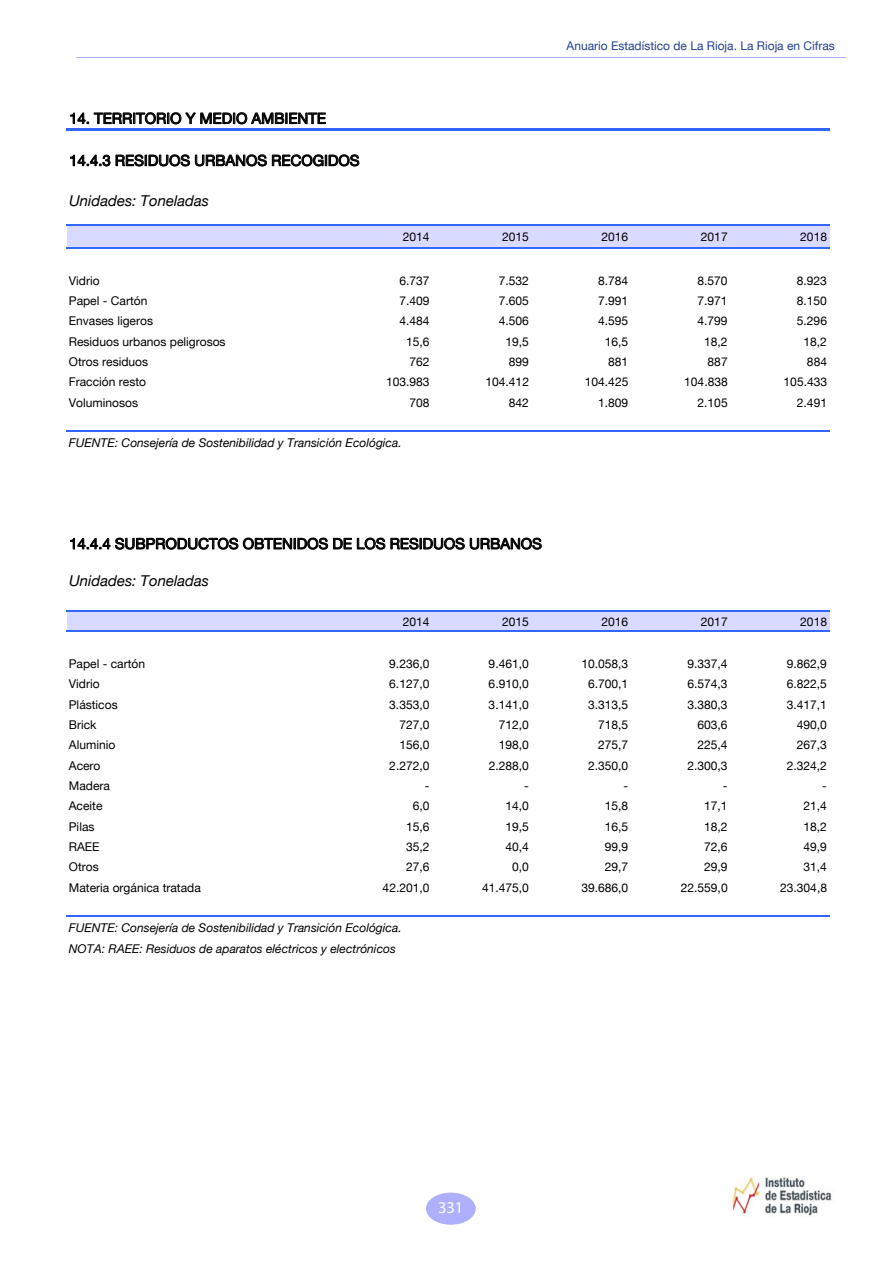
<style>
.page{position:relative;width:893px;height:1263px;background:#fff}
.page>*{position:absolute;margin:0;border:0;box-sizing:border-box;transform-origin:0 0}
.t1{font:16.5px "Myriad Pro";color:#fff}
.t2{font:15px "Helvetica Neue LT";color:#000}
.t3{font:italic 15px "Helvetica Neue LT";color:#000}
.t4{font:12px "Helvetica Neue LT";color:#000}
.t5{font:italic 12px/20.4px "Helvetica Neue LT";color:#000}
.t6{font:12px "Helvetica Neue LT";color:#25408f}
</style>
<div class="page">
<div style="left:426px;top:1192px;width:50px;height:33px;background:#afafff;border-radius:50%"></div>
<hr style="left:77px;top:57px;width:769px;height:1px;background:#afafff">
<img style="left:732px;top:1177px;width:100px;height:39px">
<div style="left:67px;top:225px;width:763px;height:23px;background:#d9daff"></div>
<div style="left:67px;top:611px;width:763px;height:21px;background:#d9daff"></div>
<svg style="left:70px;top:112px;width:256px;height:12px"></svg>
<svg style="left:70px;top:155px;width:40px;height:11px"></svg>
<svg style="left:116px;top:154px;width:243px;height:12px"></svg>
<svg style="left:70px;top:538px;width:315px;height:11px"></svg>
<svg style="left:391px;top:538px;width:151px;height:11px"></svg>
<hr style="left:66px;top:128px;width:764px;height:3px;background:#3365ff">
<hr style="left:66px;top:224px;width:764px;height:2px;background:#3365ff">
<hr style="left:66px;top:247px;width:764px;height:2px;background:#3365ff">
<hr style="left:66px;top:430px;width:764px;height:2px;background:#3365ff">
<hr style="left:66px;top:610px;width:764px;height:2px;background:#3365ff">
<hr style="left:66px;top:631px;width:764px;height:1px;background:#3365ff">
<hr style="left:66px;top:915px;width:764px;height:2px;background:#3365ff">
<p class="t2" style="left:69px;top:109px;width:258px">14. TERRITORIO Y MEDIO AMBIENTE</p>
<p class="t2" style="left:69px;top:151px;width:292px">14.4.3 RESIDUOS URBANOS RECOGIDOS</p>
<p class="t3" style="left:69px;top:192px;width:141px">Unidades: Toneladas</p>
<p class="t6" style="left:567px;top:38px;width:270px">Anuario Estadístico de La Rioja. La Rioja en Cifras</p>
<p class="t4" style="left:403px;top:230px;width:28px">2014</p>
<p class="t4" style="left:502px;top:230px;width:28px">2015</p>
<p class="t4" style="left:601px;top:230px;width:28px">2016</p>
<p class="t4" style="left:701px;top:230px;width:28px">2017</p>
<p class="t4" style="left:800px;top:230px;width:28px">2018</p>
<p class="t4" style="left:69px;top:273px;width:32px">Vidrio</p>
<p class="t4" style="left:399px;top:273px;width:32px">6.737</p>
<p class="t4" style="left:499px;top:273px;width:32px">7.532</p>
<p class="t4" style="left:598px;top:273px;width:32px">8.784</p>
<p class="t4" style="left:697px;top:273px;width:32px">8.570</p>
<p class="t4" style="left:797px;top:273px;width:32px">8.923</p>
<p class="t4" style="left:69px;top:293px;width:80px">Papel - Cartón</p>
<p class="t4" style="left:399px;top:293px;width:32px">7.409</p>
<p class="t4" style="left:499px;top:293px;width:32px">7.605</p>
<p class="t4" style="left:598px;top:293px;width:32px">7.991</p>
<p class="t4" style="left:697px;top:293px;width:32px">7.971</p>
<p class="t4" style="left:797px;top:293px;width:32px">8.150</p>
<p class="t4" style="left:69px;top:314px;width:86px">Envases ligeros</p>
<p class="t4" style="left:399px;top:314px;width:32px">4.484</p>
<p class="t4" style="left:499px;top:314px;width:32px">4.506</p>
<p class="t4" style="left:598px;top:314px;width:32px">4.595</p>
<p class="t4" style="left:697px;top:314px;width:32px">4.799</p>
<p class="t4" style="left:797px;top:314px;width:32px">5.296</p>
<p class="t4" style="left:69px;top:334px;width:158px">Residuos urbanos peligrosos</p>
<p class="t4" style="left:406px;top:334px;width:25px">15,6</p>
<p class="t4" style="left:505px;top:334px;width:25px">19,5</p>
<p class="t4" style="left:605px;top:334px;width:25px">16,5</p>
<p class="t4" style="left:704px;top:334px;width:25px">18,2</p>
<p class="t4" style="left:803px;top:334px;width:25px">18,2</p>
<p class="t4" style="left:69px;top:354px;width:81px">Otros residuos</p>
<p class="t4" style="left:409px;top:354px;width:22px">762</p>
<p class="t4" style="left:509px;top:354px;width:22px">899</p>
<p class="t4" style="left:608px;top:354px;width:22px">881</p>
<p class="t4" style="left:708px;top:354px;width:22px">887</p>
<p class="t4" style="left:807px;top:354px;width:22px">884</p>
<p class="t4" style="left:69px;top:375px;width:79px">Fracción resto</p>
<p class="t4" style="left:386px;top:375px;width:45px">103.983</p>
<p class="t4" style="left:485px;top:375px;width:45px">104.412</p>
<p class="t4" style="left:585px;top:375px;width:45px">104.425</p>
<p class="t4" style="left:684px;top:375px;width:45px">104.838</p>
<p class="t4" style="left:784px;top:375px;width:45px">105.433</p>
<p class="t4" style="left:69px;top:395px;width:71px">Voluminosos</p>
<p class="t4" style="left:409px;top:395px;width:22px">708</p>
<p class="t4" style="left:509px;top:395px;width:22px">842</p>
<p class="t4" style="left:598px;top:395px;width:32px">1.809</p>
<p class="t4" style="left:697px;top:395px;width:32px">2.105</p>
<p class="t4" style="left:797px;top:395px;width:32px">2.491</p>
<p class="t5" style="left:69px;top:433px;width:334px">FUENTE: Consejería de Sostenibilidad y Transición Ecológica.</p>
<p class="t2" style="left:69px;top:535px;width:474px">14.4.4 SUBPRODUCTOS OBTENIDOS DE LOS RESIDUOS URBANOS</p>
<p class="t3" style="left:69px;top:572px;width:141px">Unidades: Toneladas</p>
<p class="t4" style="left:403px;top:614px;width:28px">2014</p>
<p class="t4" style="left:502px;top:614px;width:28px">2015</p>
<p class="t4" style="left:601px;top:614px;width:28px">2016</p>
<p class="t4" style="left:701px;top:614px;width:28px">2017</p>
<p class="t4" style="left:800px;top:614px;width:28px">2018</p>
<p class="t4" style="left:69px;top:656px;width:78px">Papel - cartón</p>
<p class="t4" style="left:389px;top:656px;width:42px">9.236,0</p>
<p class="t4" style="left:489px;top:656px;width:42px">9.461,0</p>
<p class="t4" style="left:581px;top:656px;width:48px">10.058,3</p>
<p class="t4" style="left:687px;top:656px;width:42px">9.337,4</p>
<p class="t4" style="left:787px;top:656px;width:42px">9.862,9</p>
<p class="t4" style="left:69px;top:677px;width:32px">Vidrio</p>
<p class="t4" style="left:389px;top:677px;width:42px">6.127,0</p>
<p class="t4" style="left:489px;top:677px;width:42px">6.910,0</p>
<p class="t4" style="left:588px;top:677px;width:42px">6.700,1</p>
<p class="t4" style="left:687px;top:677px;width:42px">6.574,3</p>
<p class="t4" style="left:787px;top:677px;width:42px">6.822,5</p>
<p class="t4" style="left:69px;top:697px;width:50px">Plásticos</p>
<p class="t4" style="left:389px;top:697px;width:42px">3.353,0</p>
<p class="t4" style="left:489px;top:697px;width:42px">3.141,0</p>
<p class="t4" style="left:588px;top:697px;width:42px">3.313,5</p>
<p class="t4" style="left:687px;top:697px;width:42px">3.380,3</p>
<p class="t4" style="left:787px;top:697px;width:42px">3.417,1</p>
<p class="t4" style="left:69px;top:717px;width:29px">Brick</p>
<p class="t4" style="left:399px;top:717px;width:32px">727,0</p>
<p class="t4" style="left:499px;top:717px;width:32px">712,0</p>
<p class="t4" style="left:598px;top:717px;width:32px">718,5</p>
<p class="t4" style="left:697px;top:717px;width:32px">603,6</p>
<p class="t4" style="left:797px;top:717px;width:32px">490,0</p>
<p class="t4" style="left:69px;top:738px;width:48px">Aluminio</p>
<p class="t4" style="left:399px;top:738px;width:32px">156,0</p>
<p class="t4" style="left:499px;top:738px;width:32px">198,0</p>
<p class="t4" style="left:598px;top:738px;width:32px">275,7</p>
<p class="t4" style="left:697px;top:738px;width:32px">225,4</p>
<p class="t4" style="left:797px;top:738px;width:32px">267,3</p>
<p class="t4" style="left:69px;top:758px;width:33px">Acero</p>
<p class="t4" style="left:389px;top:758px;width:42px">2.272,0</p>
<p class="t4" style="left:489px;top:758px;width:42px">2.288,0</p>
<p class="t4" style="left:588px;top:758px;width:42px">2.350,0</p>
<p class="t4" style="left:687px;top:758px;width:42px">2.300,3</p>
<p class="t4" style="left:787px;top:758px;width:42px">2.324,2</p>
<p class="t4" style="left:69px;top:778px;width:43px">Madera</p>
<p class="t4" style="left:425px;top:778px;width:6px">-</p>
<p class="t4" style="left:524px;top:778px;width:6px">-</p>
<p class="t4" style="left:623px;top:778px;width:6px">-</p>
<p class="t4" style="left:723px;top:778px;width:6px">-</p>
<p class="t4" style="left:822px;top:778px;width:6px">-</p>
<p class="t4" style="left:69px;top:799px;width:35px">Aceite</p>
<p class="t4" style="left:413px;top:799px;width:18px">6,0</p>
<p class="t4" style="left:505px;top:799px;width:25px">14,0</p>
<p class="t4" style="left:605px;top:799px;width:25px">15,8</p>
<p class="t4" style="left:704px;top:799px;width:25px">17,1</p>
<p class="t4" style="left:803px;top:799px;width:25px">21,4</p>
<p class="t4" style="left:69px;top:819px;width:27px">Pilas</p>
<p class="t4" style="left:406px;top:819px;width:25px">15,6</p>
<p class="t4" style="left:505px;top:819px;width:25px">19,5</p>
<p class="t4" style="left:605px;top:819px;width:25px">16,5</p>
<p class="t4" style="left:704px;top:819px;width:25px">18,2</p>
<p class="t4" style="left:803px;top:819px;width:25px">18,2</p>
<p class="t4" style="left:69px;top:839px;width:32px">RAEE</p>
<p class="t4" style="left:406px;top:839px;width:25px">35,2</p>
<p class="t4" style="left:505px;top:839px;width:25px">40,4</p>
<p class="t4" style="left:605px;top:839px;width:25px">99,9</p>
<p class="t4" style="left:704px;top:839px;width:25px">72,6</p>
<p class="t4" style="left:803px;top:839px;width:25px">49,9</p>
<p class="t4" style="left:69px;top:860px;width:31px">Otros</p>
<p class="t4" style="left:406px;top:860px;width:25px">27,6</p>
<p class="t4" style="left:512px;top:860px;width:18px">0,0</p>
<p class="t4" style="left:605px;top:860px;width:25px">29,7</p>
<p class="t4" style="left:704px;top:860px;width:25px">29,9</p>
<p class="t4" style="left:803px;top:860px;width:25px">31,4</p>
<p class="t4" style="left:69px;top:880px;width:133px">Materia orgánica tratada</p>
<p class="t4" style="left:383px;top:880px;width:48px">42.201,0</p>
<p class="t4" style="left:482px;top:880px;width:48px">41.475,0</p>
<p class="t4" style="left:581px;top:880px;width:48px">39.686,0</p>
<p class="t4" style="left:681px;top:880px;width:48px">22.559,0</p>
<p class="t4" style="left:780px;top:880px;width:48px">23.304,8</p>
<p class="t5" style="left:69px;top:918px;width:334px">FUENTE: Consejería de Sostenibilidad y Transición Ecológica.<br>NOTA: RAEE: Residuos de aparatos eléctricos y electrónicos</p>
<h1 class="t1" style="left:438px;top:1197px;width:27px">331</h1>
</div>
